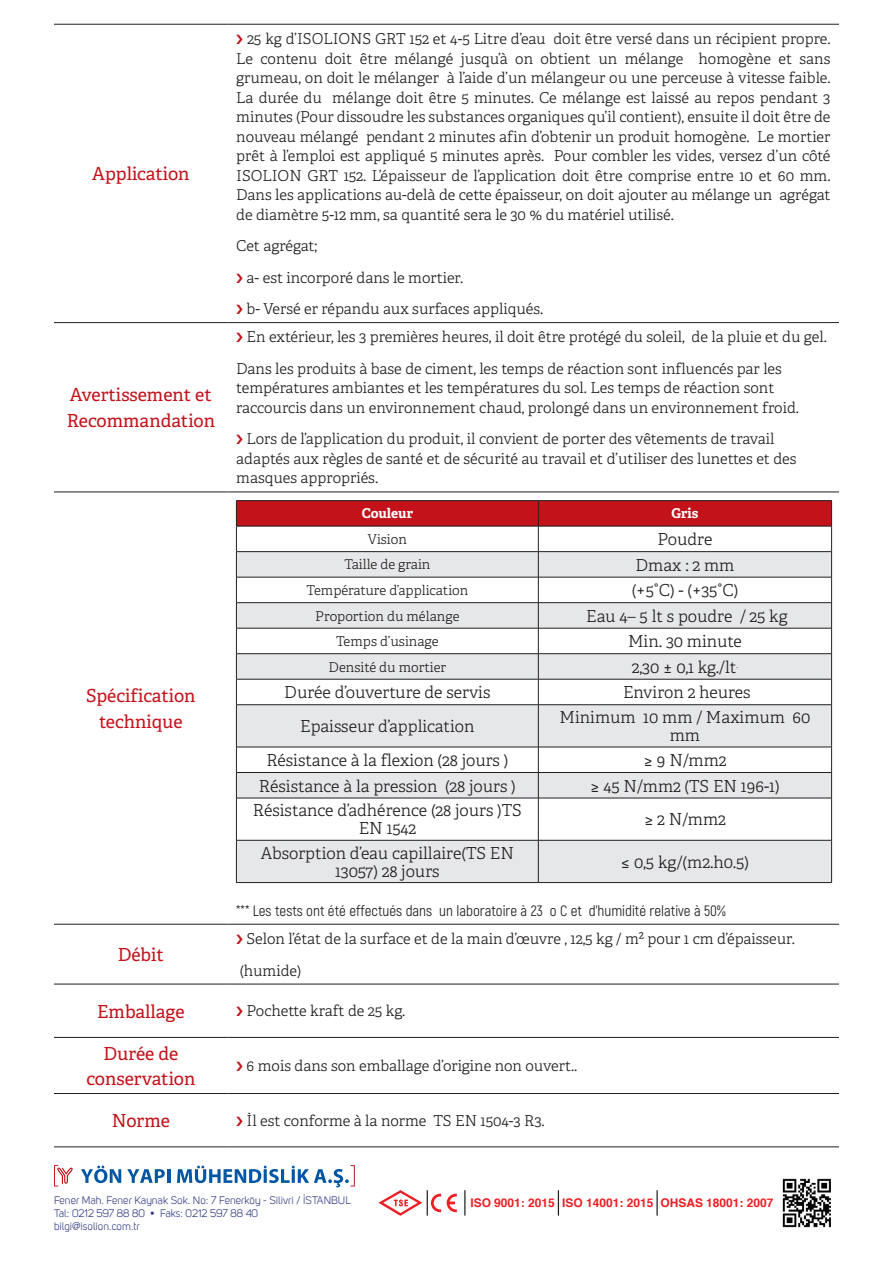
<style>
.page{position:relative;width:893px;height:1263px;background:#fff}
.page>*{position:absolute;margin:0;border:0;box-sizing:border-box;transform-origin:0 0}
.t1{font:18px/25.5px "Adelle";color:#c4121a;text-align:center}
.t2{font:300 16.5px/17.9px "Adelle";color:#231f20;text-align:center}
.t3{font:300 15px/19.5px "Adelle";color:#231f20}
.t4{font:15px "Akrobat";color:#231f20}
.t5{font:300 13.5px "Adelle";color:#231f20}
.t6{font:700 13.5px "Adelle";color:#fff}
.t7{font:700 12px "Helvetica";color:#ee1d23}
.t8{font:10.8px "Uni Sans Book";color:#2a337d}
</style>
<div class="page">
<hr style="left:54px;top:24px;width:174px;height:1px;background:#231f20">
<hr style="left:228px;top:24px;width:611px;height:1px;background:#231f20">
<hr style="left:54px;top:322px;width:174px;height:1px;background:#231f20">
<hr style="left:228px;top:322px;width:611px;height:1px;background:#231f20">
<hr style="left:54px;top:492px;width:174px;height:1px;background:#231f20">
<hr style="left:228px;top:492px;width:611px;height:1px;background:#231f20">
<hr style="left:54px;top:924px;width:174px;height:1px;background:#231f20">
<hr style="left:228px;top:924px;width:611px;height:1px;background:#231f20">
<hr style="left:54px;top:984px;width:174px;height:1px;background:#231f20">
<hr style="left:228px;top:984px;width:611px;height:1px;background:#231f20">
<hr style="left:54px;top:1037px;width:174px;height:1px;background:#231f20">
<hr style="left:228px;top:1037px;width:611px;height:1px;background:#231f20">
<hr style="left:54px;top:1093px;width:174px;height:1px;background:#231f20">
<hr style="left:228px;top:1093px;width:611px;height:1px;background:#231f20">
<hr style="left:54px;top:1146px;width:174px;height:1px;background:#231f20">
<hr style="left:228px;top:1146px;width:611px;height:1px;background:#231f20">
<svg style="left:237px;top:705px;width:594px;height:177px;fill:#e6e7e9"></svg>
<hr style="left:236px;top:500px;width:302px;height:1px;background:#231f20">
<hr style="left:538px;top:500px;width:294px;height:1px;background:#231f20">
<hr style="left:236px;top:705px;width:1px;height:42px;background:#231f20">
<hr style="left:538px;top:705px;width:1px;height:42px;background:#231f20">
<hr style="left:831px;top:705px;width:1px;height:42px;background:#231f20">
<hr style="left:236px;top:840px;width:1px;height:42px;background:#231f20">
<hr style="left:538px;top:840px;width:1px;height:42px;background:#231f20">
<hr style="left:831px;top:840px;width:1px;height:42px;background:#231f20">
<hr style="left:236px;top:882px;width:302px;height:1px;background:#231f20">
<hr style="left:538px;top:882px;width:294px;height:1px;background:#231f20">
<hr style="left:236px;top:704px;width:302px;height:1px;background:#231f20">
<svg style="left:236px;top:501px;width:596px;height:203px"></svg>
<hr style="left:538px;top:704px;width:294px;height:1px;background:#231f20">
<hr style="left:236px;top:747px;width:302px;height:1px;background:#231f20">
<svg style="left:236px;top:747px;width:1px;height:51px"></svg>
<hr style="left:236px;top:772px;width:302px;height:1px;background:#231f20">
<hr style="left:538px;top:747px;width:294px;height:1px;background:#231f20">
<svg style="left:538px;top:747px;width:1px;height:51px"></svg>
<svg style="left:831px;top:747px;width:1px;height:51px"></svg>
<hr style="left:538px;top:772px;width:294px;height:1px;background:#231f20">
<hr style="left:236px;top:798px;width:302px;height:1px;background:#231f20">
<hr style="left:236px;top:798px;width:1px;height:42px;background:#231f20">
<hr style="left:236px;top:840px;width:302px;height:1px;background:#231f20">
<hr style="left:538px;top:798px;width:294px;height:1px;background:#231f20">
<hr style="left:538px;top:798px;width:1px;height:42px;background:#231f20">
<hr style="left:831px;top:798px;width:1px;height:42px;background:#231f20">
<hr style="left:538px;top:840px;width:294px;height:1px;background:#231f20">
<img style="left:782px;top:1178px;width:49px;height:50px">
<svg style="left:54px;top:1165px;width:19px;height:21px"></svg>
<svg style="left:81px;top:1166px;width:40px;height:17px"></svg>
<svg style="left:127px;top:1169px;width:38px;height:14px"></svg>
<hr style="left:167px;top:1169px;width:3px;height:14px;background:#0155a5">
<svg style="left:177px;top:1165px;width:178px;height:22px"></svg>
<svg style="left:558px;top:1190px;width:1px;height:25px"></svg>
<svg style="left:378px;top:1190px;width:79px;height:26px"></svg>
<svg style="left:464px;top:1190px;width:1px;height:25px"></svg>
<hr style="left:656px;top:1190px;width:2px;height:25px;background:#231f20">
<p class="t1" style="left:92px;top:161px;width:99px">Application</p>
<p class="t1" style="left:67px;top:382px;width:150px;text-align:left">Avertissement et<br>Recommandation</p>
<p class="t1" style="left:86px;top:683px;width:111px">Spécification technique</p>
<p class="t1" style="left:118px;top:942px;width:48px">Débit</p>
<p class="t3" style="left:236px;top:29px;width:596px;text-align:justify;text-indent:11px">25 kg d’ISOLIONS GRT 152 et 4-5 Litre d’eau doit être versé dans un récipient propre.<br>Le contenu doit être mélangé jusqu’à on obtient un mélange homogène et sans grumeau, on doit le mélanger à l’aide d’un mélangeur ou une perceuse à vitesse faible.<br>La durée du mélange doit être 5 minutes. Ce mélange est laissé au repos pendant 3 minutes (Pour dissoudre les substances organiques qu’il contient), ensuite il doit être de nouveau mélangé pendant 2 minutes afin d’obtenir un produit homogène. Le mortier prêt à l’emploi est appliqué 5 minutes après. Pour combler les vides, versez d’un côté ISOLION GRT 152. L’épaisseur de l’application doit être comprise entre 10 et 60 mm.<br>Dans les applications au-delà de cette épaisseur, on doit ajouter au mélange un agrégat de diamètre 5-12 mm, sa quantité sera le 30 % du matériel utilisé.</p>
<p class="t3" style="left:236px;top:236px;width:82px">Cet agrégat;</p>
<p class="t3" style="left:247px;top:268px;width:218px">a- est incorporé dans le mortier.</p>
<p class="t3" style="left:247px;top:299px;width:298px">b- Versé er répandu aux surfaces appliqués.</p>
<p class="t3" style="left:247px;top:328px;width:582px">En extérieur, les 3 premières heures, il doit être protégé du soleil, de la pluie et du gel.</p>
<p class="t3" style="left:236px;top:359px;width:564px">Dans les produits à base de ciment, les temps de réaction sont influencés par les températures ambiantes et les températures du sol. Les temps de réaction sont raccourcis dans un environnement chaud, prolongé dans un environnement froid.</p>
<p class="t3" style="left:236px;top:430px;width:562px;text-indent:10px">Lors de l’application du produit, il convient de porter des vêtements de travail adaptés aux règles de santé et de sécurité au travail et d’utiliser des lunettes et des masques appropriés.</p>
<p class="t6" style="left:362px;top:505px;width:53px">Couleur</p>
<p class="t6" style="left:671px;top:505px;width:28px">Gris</p>
<p class="t5" style="left:368px;top:531px;width:40px">Vision</p>
<p class="t2" style="left:658px;top:531px;width:56px">Poudre</p>
<p class="t5" style="left:344px;top:556px;width:88px">Taille de grain</p>
<p class="t2" style="left:635px;top:556px;width:100px">Dmax : 2 mm</p>
<p class="t5" style="left:307px;top:582px;width:163px">Température d’application</p>
<p class="t2" style="left:632px;top:582px;width:108px">(+5°C) - (+35°C)</p>
<p class="t5" style="left:315px;top:607px;width:146px">Proportion du mélange</p>
<p class="t2" style="left:586px;top:607px;width:203px">Eau 4– 5 lt s poudre / 25 kg</p>
<p class="t5" style="left:336px;top:633px;width:104px">Temps d’usinage</p>
<p class="t2" style="left:628px;top:633px;width:115px">Min. 30 minute</p>
<p class="t5" style="left:329px;top:658px;width:119px">Densité du mortier</p>
<p class="t2" style="left:632px;top:658px;width:108px">2,30 ± 0,1 kg./lt<sup>.</sup></p>
<p class="t2" style="left:284px;top:684px;width:208px">Durée d’ouverture de servis</p>
<p class="t2" style="left:623px;top:684px;width:129px">Environ 2 heures</p>
<p class="t2" style="left:300px;top:718px;width:176px">Epaisseur d’application</p>
<p class="t2" style="left:559px;top:709px;width:252px">Minimum 10 mm / Maximum 60 mm</p>
<p class="t2" style="left:266px;top:751px;width:244px">Résistance à la flexion (28 jours )</p>
<p class="t2" style="left:643px;top:751px;width:85px">≥ 9 N/mm2</p>
<p class="t2" style="left:259px;top:777px;width:258px">Résistance à la pression (28 jours )</p>
<p class="t2" style="left:590px;top:777px;width:191px">≥ 45 N/mm2 (TS EN 196-1)</p>
<p class="t2" style="left:253px;top:802px;width:270px">Résistance d’adhérence (28 jours )TS<br>EN 1542</p>
<p class="t2" style="left:644px;top:811px;width:83px">≥ 2 N/mm2</p>
<p class="t2" style="left:261px;top:844px;width:255px">Absorption d’eau capillaire(TS EN<br>13057) 28 jours</p>
<p class="t2" style="left:621px;top:853px;width:130px">≤ 0,5 kg/(m2.h0.5)</p>
<p class="t4" style="left:236px;top:901px;width:491px">*** Les tests ont été effectués dans un laboratoire à 23 o C et d’humidité relative à 50%</p>
<p class="t3" style="left:247px;top:929px;width:550px">Selon l’état de la surface et de la main d’œuvre , 12,5 kg / m² pour 1 cm d’épaisseur.</p>
<p class="t3" style="left:240px;top:961px;width:63px">(humide)</p>
<p class="t1" style="left:97px;top:999px;width:89px">Emballage</p>
<p class="t3" style="left:247px;top:1001px;width:160px">Pochette kraft de 25 kg.</p>
<p class="t1" style="left:86px;top:1041px;width:111px">Durée de conservation</p>
<p class="t3" style="left:247px;top:1056px;width:332px">6 mois dans son emballage d’origine non ouvert..</p>
<p class="t1" style="left:112px;top:1108px;width:60px">Norme</p>
<p class="t3" style="left:247px;top:1111px;width:299px">İl est conforme à la norme TS EN 1504-3 R3.</p>
<p class="t8" style="left:54px;top:1194px;width:298px">Fener Mah. Fener Kaynak Sok. No: 7 Fenerköy - Silivri / İSTANBUL</p>
<p class="t8" style="left:54px;top:1207px;width:206px">Tal: 0212 597 88 80 • Faks: 0212 597 88 40</p>
<p class="t8" style="left:54px;top:1220px;width:87px">bilgi@isolion.com.tr</p>
<p class="t7" style="left:470px;top:1193px;width:305px">ISO 9001: 2015 ISO 14001: 2015 OHSAS 18001: 2007</p>
</div>
